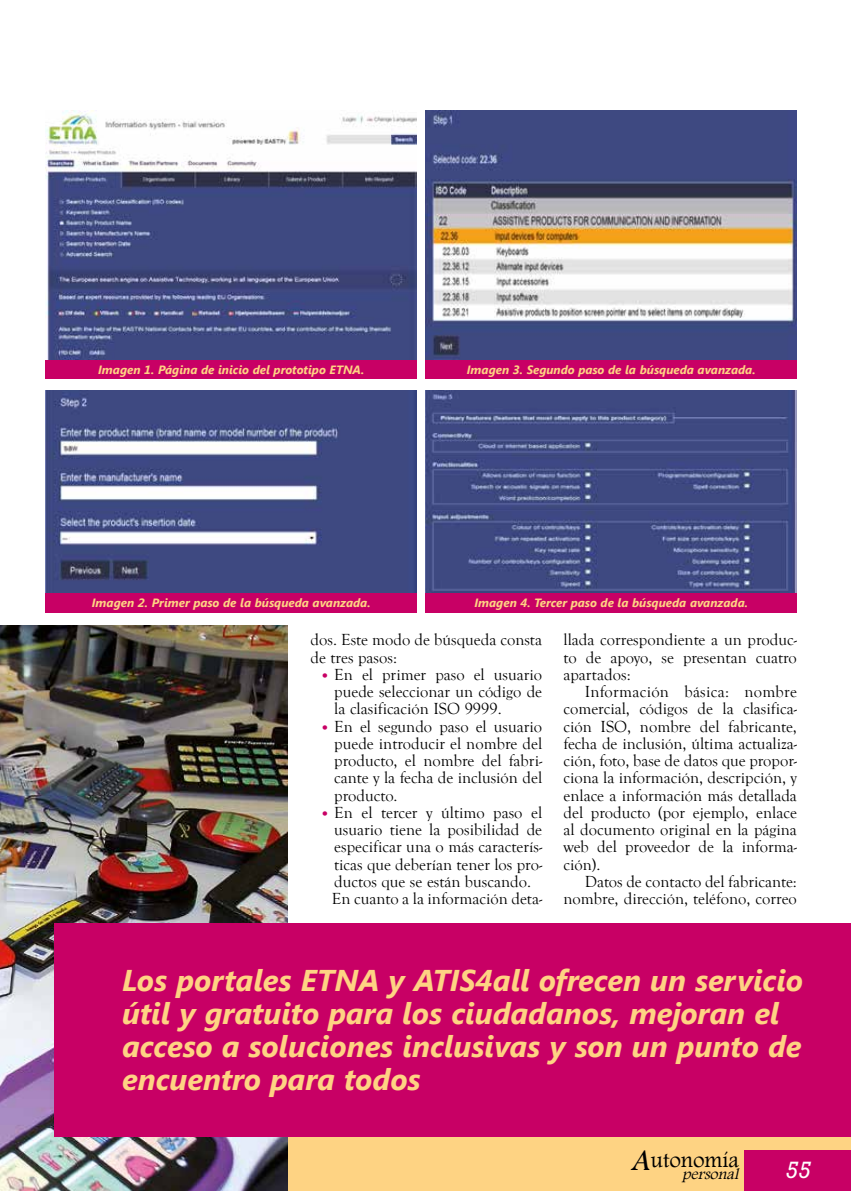
<style>
.page{position:relative;width:851px;height:1191px;background:#fff}
.page>*{position:absolute;margin:0;border:0;box-sizing:border-box;transform-origin:0 0}
.t1{font:italic 30.75px "Footlight MT Light";color:#000}
.t2{font:italic 700 30px/33px "Segoe UI";color:#fed383}
.t3{font:italic 24px "Rockwell";color:#fff}
.t4{font:22.5px "Footlight MT Light";color:#000}
.TEXTO{font:16.5px/17.2px "Goudy Old Style T";color:#000;text-align:justify}
.t5{font:italic 15.9px "Footlight MT Light";color:#000}
.t6{font:italic 700 12px "Segoe UI";color:#fed383}
.s1{font-family:"Segoe UI";font-weight:700;color:#c80065}
</style>
<div class="page">
<div style="left:0;top:923px;width:850px;height:268px;background:#fed383"></div>
<img style="left:0;top:625px;width:287px;height:566px">
<div style="left:744px;top:1150px;width:106px;height:41px;background:#c80065"></div>
<div style="left:54px;top:923px;width:796px;height:214px;background:#c80065"></div>
<div style="left:45px;top:359px;width:372px;height:20px;background:#c80065"></div>
<div style="left:45px;top:592px;width:372px;height:20px;background:#c80065"></div>
<div style="left:425px;top:359px;width:371px;height:20px;background:#c80065"></div>
<div style="left:425px;top:592px;width:371px;height:20px;background:#c80065"></div>
<img style="left:45px;top:111px;width:372px;height:248px">
<img style="left:45px;top:390px;width:372px;height:202px">
<img style="left:425px;top:111px;width:371px;height:248px">
<img style="left:425px;top:390px;width:371px;height:202px">
<p class="t6" style="left:98px;top:361px;width:267px">Imagen 1. Página de inicio del prototipo ETNA.</p>
<p class="t6" style="left:92px;top:594px;width:280px">Imagen 2. Primer paso de la búsqueda avanzada.</p>
<p class="t6" style="left:466px;top:361px;width:290px">Imagen 3. Segundo paso de la búsqueda avanzada.</p>
<p class="t6" style="left:474px;top:594px;width:275px">Imagen 4. Tercer paso de la búsqueda avanzada.</p>
<p class="TEXTO" style="left:310px;top:631px;width:233px">dos. Este modo de búsqueda consta de tres pasos:</p>
<p class="TEXTO" style="left:334px;top:666px;width:209px;text-indent:-13px"><span class="s1">•</span> En el primer paso el usuario puede seleccionar un código de la clasificación ISO 9999.</p>
<p class="TEXTO" style="left:334px;top:718px;width:209px;text-indent:-13px"><span class="s1">•</span> En el segundo paso el usuario puede introducir el nombre del producto, el nombre del fabri&shy;cante y la fecha de inclusión del producto.</p>
<p class="TEXTO" style="left:334px;top:804px;width:209px;text-indent:-13px"><span class="s1">•</span> En el tercer y último paso el usuario tiene la posibilidad de especificar una o más caracterís&shy;ticas que deberían tener los pro&shy;ductos que se están buscando.</p>
<p class="TEXTO" style="left:332px;top:890px;width:212px">En cuanto a la información deta-</p>
<p class="TEXTO" style="left:563px;top:631px;width:235px">llada correspondiente a un produc&shy;to de apoyo, se presentan cuatro apartados:</p>
<p class="TEXTO" style="left:563px;top:683px;width:235px;text-indent:21px">Información básica: nombre comercial, códigos de la clasifica&shy;ción ISO, nombre del fabricante, fecha de inclusión, última actualiza&shy;ción, foto, base de datos que propor&shy;ciona la información, descripción, y enlace a información más detallada del producto (por ejemplo, enlace al documento original en la página web del proveedor de la informa&shy;ción).</p>
<p class="TEXTO" style="left:563px;top:873px;width:235px;text-align:right">Datos de contacto del fabricante: nombre, dirección, teléfono, correo</p>
<p class="t2" style="left:122px;top:962px;width:682px">Los portales ETNA y ATIS4all ofrecen un servicio útil y gratuito para los ciudadanos, mejoran el acceso a soluciones inclusivas y son un punto de encuentro para todos</p>
<p class="t1" style="left:630px;top:1141px;width:27px">A</p>
<p class="t4" style="left:650px;top:1146px;width:90px">utonomía</p>
<p class="t5" style="left:682px;top:1164px;width:61px">personal</p>
<p class="t3" style="left:785px;top:1156px;width:27px">55</p>
</div>
